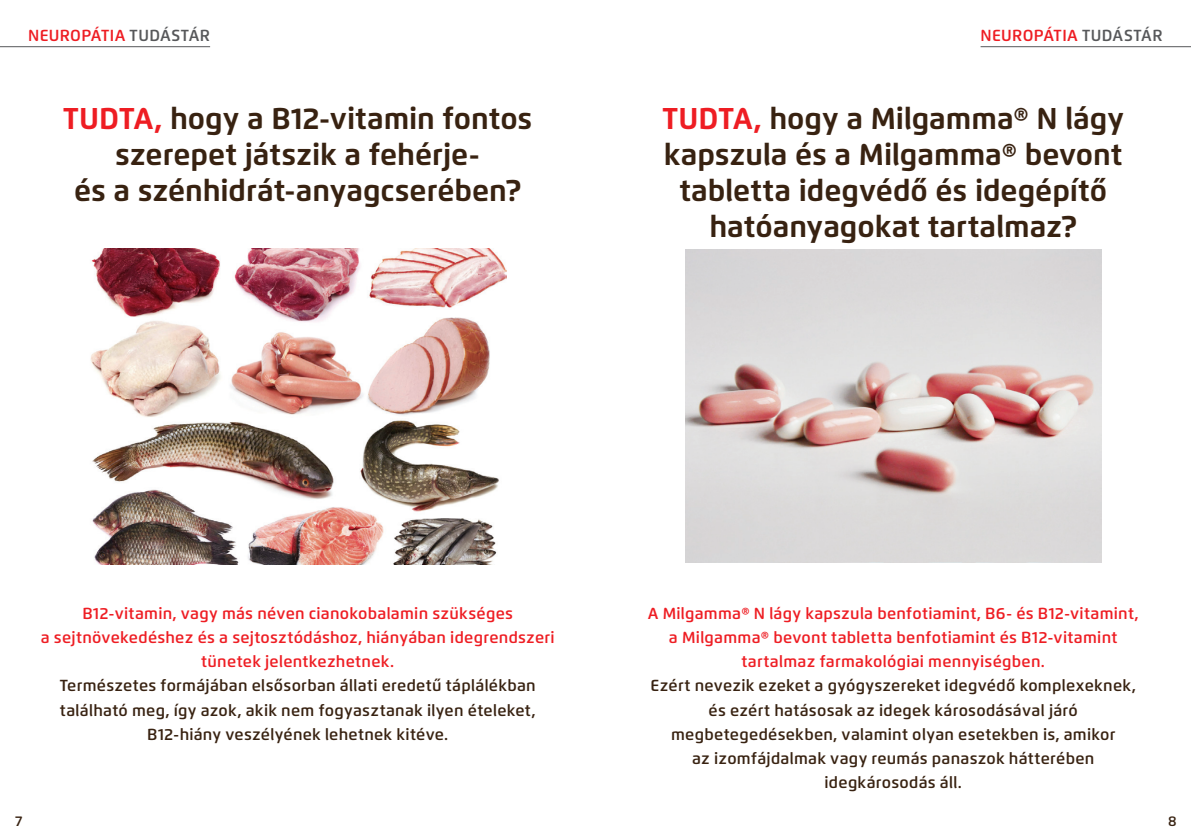
<style>
.page{position:relative;width:1191px;height:840px;background:#fff}
.page>*{position:absolute;margin:0;border:0;box-sizing:border-box;transform-origin:0 0}
.t1{font:700 30px/36px "Flexo";color:#382211;text-align:center}
.t2{font:600 16px/24px "Flexo";letter-spacing:.015em;color:#382211;text-align:center}
.t3{font:600 16px/24px "Flexo";letter-spacing:.015em;color:#ee1d23;text-align:center}
.t4{font:600 14px "Flexo";color:#382211}
.s1{color:#57585a}
.s2{color:#ee1d23}
</style>
<div class="page">
<img style="left:90px;top:249px;width:416px;height:315px">
<img style="left:685px;top:249px;width:417px;height:313px">
<hr style="left:0;top:46px;width:210px;height:1px;background:#57585a">
<hr style="left:980px;top:46px;width:211px;height:1px;background:#57585a">
<p class="t3" style="left:28px;top:23px;width:183px">NEUROPÁTIA <span class="s1">TUDÁSTÁR</span></p>
<p class="t3" style="left:980px;top:23px;width:183px">NEUROPÁTIA <span class="s1">TUDÁSTÁR</span></p>
<p class="t1" style="left:63px;top:100px;width:470px"><span class="s2">TUDTA,</span> hogy a B12-vitamin fontos</p>
<p class="t1" style="left:115px;top:136px;width:366px">szerepet játszik a fehérje-</p>
<p class="t1" style="left:74px;top:172px;width:449px">és a szénhidrát-anyagcserében?</p>
<p class="t1" style="left:662px;top:100px;width:463px"><span class="s2">TUDTA,</span> hogy a Milgamma® N lágy kapszula és a Milgamma® bevont tabletta idegvédő és idegépítő hatóanyagokat tartalmaz?</p>
<p class="t3" style="left:82px;top:601px;width:432px">B12-vitamin, vagy más néven cianokobalamin szükséges</p>
<p class="t3" style="left:41px;top:625px;width:515px">a sejtnövekedéshez és a sejtosztódáshoz, hiányában idegrendszeri</p>
<p class="t3" style="left:201px;top:649px;width:194px">tünetek jelentkezhetnek.</p>
<p class="t2" style="left:60px;top:673px;width:477px">Természetes formájában elsősorban állati eredetű táplálékban</p>
<p class="t2" style="left:60px;top:697px;width:477px">található meg, így azok, akik nem fogyasztanak ilyen ételeket,<br>B12-hiány veszélyének lehetnek kitéve.</p>
<p class="t4" style="left:15px;top:811px;width:9px">7</p>
<p class="t3" style="left:648px;top:601px;width:492px">A Milgamma® N lágy kapszula benfotiamint, B6- és B12-vitamint, a Milgamma® bevont tabletta benfotiamint és B12-vitamint tartalmaz farmakológiai mennyiségben.</p>
<p class="t2" style="left:650px;top:673px;width:487px">Ezért nevezik ezeket a gyógyszereket idegvédő komplexeknek, és ezért hatásosak az idegek károsodásával járó megbetegedésekben, valamint olyan esetekben is, amikor<br>az izomfájdalmak vagy reumás panaszok hátterében idegkárosodás áll.</p>
<p class="t4" style="left:1168px;top:811px;width:10px">8</p>
</div>
